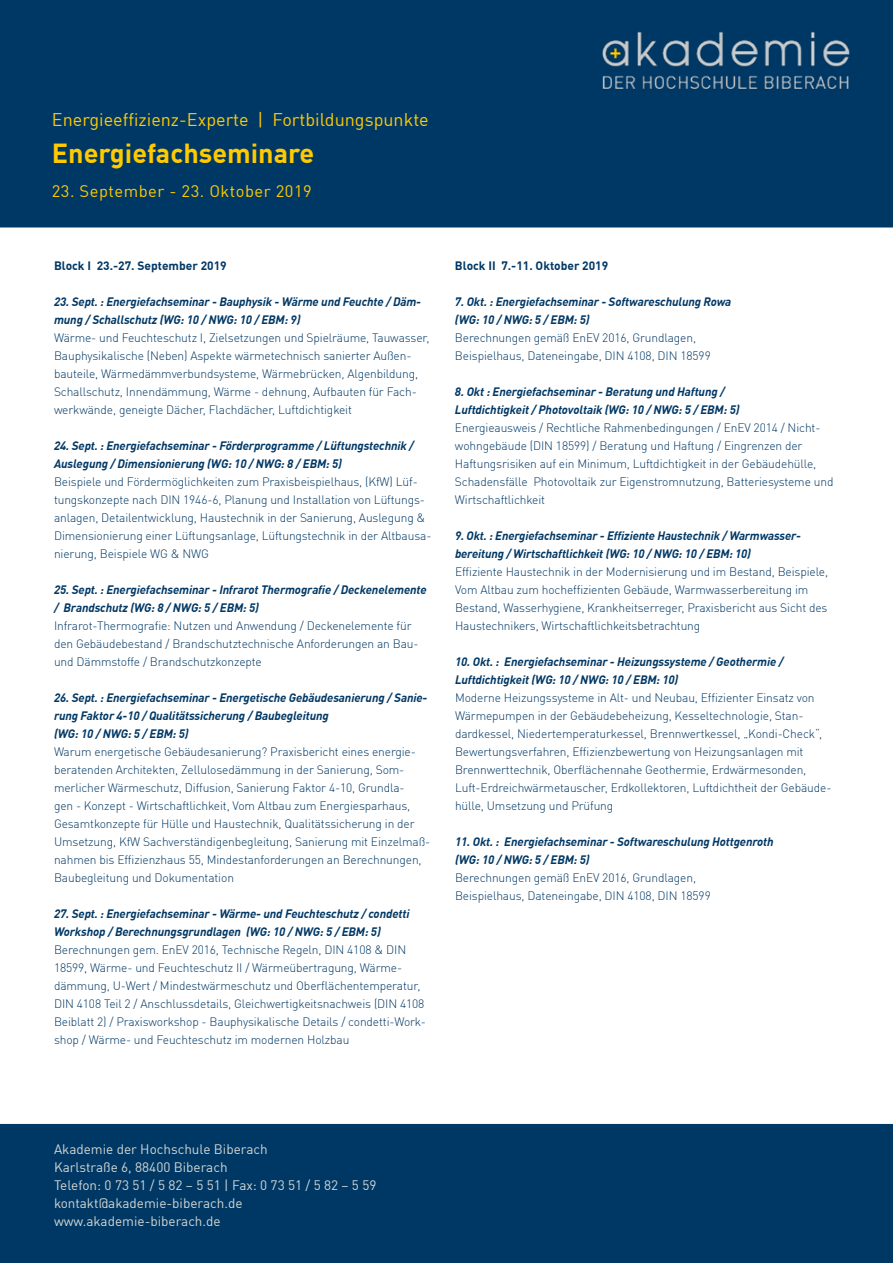
<style>
.page{position:relative;width:893px;height:1263px;background:#fff}
.page>*{position:absolute;margin:0;border:0;box-sizing:border-box;transform-origin:0 0}
.t1{font:700 27px "DIN";color:#ffca00}
.t2{font:18px "DIN";color:#ffca00}
.t3{font:16.5px "DIN";letter-spacing:.03em;color:#ffca00}
.t4{font:13.5px/18px "DIN";color:#d2d6d3}
.t5{font:300 12px/18px "DIN";letter-spacing:-.01em;color:#003865}
.t6{font:italic 700 12px/18px "DIN";letter-spacing:-.01em;color:#003865}
.t7{font:700 12px "DIN";color:#003865}
</style>
<div class="page">
<div style="left:1px;top:1px;width:891px;height:226px;background:#003865"></div>
<div style="left:0;top:0;width:893px;height:227px;border:2px solid #003865"></div>
<img style="left:602px;top:31px;width:248px;height:58px">
<div style="left:1px;top:1125px;width:891px;height:137px;background:#003865"></div>
<div style="left:0;top:1124px;width:893px;height:139px;border:2px solid #003865"></div>
<h2 class="t2" style="left:52px;top:108px;width:378px">Energieeffizienz-Experte | Fortbildungspunkte</h2>
<h1 class="t1" style="left:52px;top:135px;width:264px">Energiefachseminare</h1>
<h3 class="t3" style="left:52px;top:181px;width:261px">23. September - 23. Oktober 2019</h3>
<p class="t7" style="left:54px;top:258px;width:174px">Block I 23.-27. September 2019</p>
<p class="t6" style="left:54px;top:292px;width:369px">23. Sept. : Energiefachseminar - Bauphysik - Wärme und Feuchte / Däm&shy;mung / Schallschutz (WG: 10 / NWG: 10 / EBM: 9)</p>
<p class="t5" style="left:54px;top:329px;width:377px">Wärme- und Feuchteschutz I, Zielsetzungen und Spielräume, Tauwasser, Bauphysikalische (Neben) Aspekte wärmetechnisch sanierter Außen&shy;bauteile, Wärmedämmverbundsysteme, Wärmebrücken, Algenbildung, Schallschutz, Innendämmung, Wärme - dehnung, Aufbauten für Fach&shy;werkwände, geneigte Dächer, Flachdächer, Luftdichtigkeit</p>
<p class="t6" style="left:54px;top:436px;width:361px">24. Sept. : Energiefachseminar - Förderprogramme / Lüftungstechnik /<br>Auslegung / Dimensionierung (WG: 10 / NWG: 8 / EBM: 5)</p>
<p class="t5" style="left:54px;top:473px;width:379px">Beispiele und Fördermöglichkeiten zum Praxisbeispielhaus, (KfW) Lüf&shy;tungskonzepte nach DIN 1946-6, Planung und Installation von Lüftungs&shy;anlagen, Detailentwicklung, Haustechnik in der Sanierung, Auslegung &amp; Dimensionierung einer Lüftungsanlage, Lüftungstechnik in der Altbausa&shy;nierung, Beispiele WG &amp; NWG</p>
<p class="t6" style="left:54px;top:580px;width:374px">25. Sept. : Energiefachseminar - Infrarot Thermografie / Deckenelemente / Brandschutz (WG: 8 / NWG: 5 / EBM: 5)</p>
<p class="t5" style="left:54px;top:617px;width:366px">Infrarot-Thermografie: Nutzen und Anwendung / Deckenelemente für den Gebäudebestand / Brandschutztechnische Anforderungen an Bau&shy;und Dämmstoffe / Brandschutzkonzepte</p>
<p class="t6" style="left:54px;top:688px;width:375px">26. Sept. : Energiefachseminar - Energetische Gebäudesanierung / Sanie&shy;rung Faktor 4-10 / Qualitätssicherung / Baubegleitung<br>(WG: 10 / NWG: 5 / EBM: 5)</p>
<p class="t5" style="left:54px;top:743px;width:378px">Warum energetische Gebäudesanierung? Praxisbericht eines energie&shy;beratenden Architekten, Zellulosedämmung in der Sanierung, Som&shy;merlicher Wärmeschutz, Diffusion, Sanierung Faktor 4-10, Grundla-<br>gen - Konzept - Wirtschaftlichkeit, Vom Altbau zum Energiesparhaus, Gesamtkonzepte für Hülle und Haustechnik, Qualitätssicherung in der Umsetzung, KfW Sachverständigenbegleitung, Sanierung mit Einzelmaß&shy;nahmen bis Effizienzhaus 55, Mindestanforderungen an Berechnungen, Baubegleitung und Dokumentation</p>
<p class="t6" style="left:54px;top:904px;width:357px">27. Sept. : Energiefachseminar - Wärme- und Feuchteschutz / condetti<br>Workshop / Berechnungsgrundlagen (WG: 10 / NWG: 5 / EBM: 5)</p>
<p class="t5" style="left:54px;top:941px;width:373px">Berechnungen gem. EnEV 2016, Technische Regeln, DIN 4108 &amp; DIN 18599, Wärme- und Feuchteschutz II / Wärmeübertragung, Wärme&shy;dämmung, U-Wert / Mindestwärmeschutz und Oberflächentemperatur, DIN 4108 Teil 2 / Anschlussdetails, Gleichwertigkeitsnachweis (DIN 4108<br>Beiblatt 2) / Praxisworkshop - Bauphysikalische Details / condetti-Work&shy;shop / Wärme- und Feuchteschutz im modernen Holzbau</p>
<p class="t7" style="left:455px;top:258px;width:155px">Block II 7.-11. Oktober 2019</p>
<p class="t6" style="left:455px;top:292px;width:278px">7. Okt. : Energiefachseminar - Softwareschulung Rowa (WG: 10 / NWG: 5 / EBM: 5)</p>
<p class="t5" style="left:455px;top:329px;width:257px">Berechnungen gemäß EnEV 2016, Grundlagen,<br>Beispielhaus, Dateneingabe, DIN 4108, DIN 18599</p>
<p class="t6" style="left:455px;top:382px;width:286px">8. Okt : Energiefachseminar - Beratung und Haftung /<br>Luftdichtigkeit / Photovoltaik (WG: 10 / NWG: 5 / EBM: 5)</p>
<p class="t5" style="left:455px;top:419px;width:380px">Energieausweis / Rechtliche Rahmenbedingungen / EnEV 2014 / Nicht&shy;wohngebäude (DIN 18599) / Beratung und Haftung / Eingrenzen der Haftungsrisiken auf ein Minimum, Luftdichtigkeit in der Gebäudehülle, Schadensfälle Photovoltaik zur Eigenstromnutzung, Batteriesysteme und Wirtschaftlichkeit</p>
<p class="t6" style="left:455px;top:526px;width:348px">9. Okt. : Energiefachseminar - Effiziente Haustechnik / Warmwasser&shy;bereitung / Wirtschaftlichkeit (WG: 10 / NWG: 10 / EBM: 10)</p>
<p class="t5" style="left:455px;top:563px;width:375px">Effiziente Haustechnik in der Modernisierung und im Bestand, Beispiele, Vom Altbau zum hocheffizienten Gebäude, Warmwasserbereitung im Bestand, Wasserhygiene, Krankheitserreger, Praxisbericht aus Sicht des Haustechnikers, Wirtschaftlichkeitsbetrachtung</p>
<p class="t6" style="left:455px;top:652px;width:330px">10. Okt. : Energiefachseminar - Heizungssysteme / Geothermie /<br>Luftdichtigkeit (WG: 10 / NWG: 10 / EBM: 10)</p>
<p class="t5" style="left:455px;top:689px;width:378px">Moderne Heizungssysteme in Alt- und Neubau, Effizienter Einsatz von Wärmepumpen in der Gebäudebeheizung, Kesseltechnologie, Stan&shy;dardkessel, Niedertemperaturkessel, Brennwertkessel, „Kondi-Check“, Bewertungsverfahren, Effizienzbewertung von Heizungsanlagen mit Brennwerttechnik, Oberflächennahe Geothermie, Erdwärmesonden, Luft-Erdreichwärmetauscher, Erdkollektoren, Luftdichtheit der Gebäude&shy;hülle, Umsetzung und Prüfung</p>
<p class="t6" style="left:455px;top:832px;width:320px">11. Okt. : Energiefachseminar - Softwareschulung Hottgenroth (WG: 10 / NWG: 5 / EBM: 5)</p>
<p class="t5" style="left:455px;top:869px;width:257px">Berechnungen gemäß EnEV 2016, Grundlagen,<br>Beispielhaus, Dateneingabe, DIN 4108, DIN 18599</p>
<p class="t4" style="left:54px;top:1140px;width:324px">Akademie der Hochschule Biberach<br>Karlstraße 6, 88400 Biberach<br>Telefon: 0 73 51 / 5 82 – 5 51 | Fax: 0 73 51 / 5 82 – 5 59 kontakt@akademie-biberach.de www.akademie-biberach.de</p>
</div>
